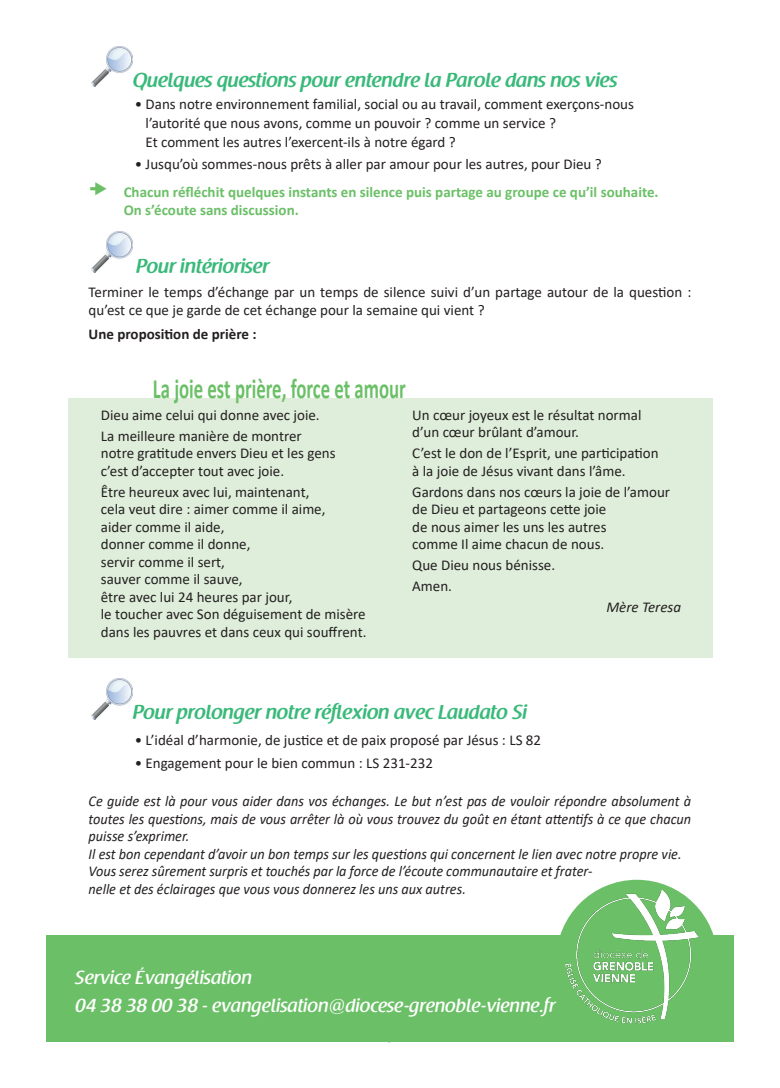
<style>
.page{position:relative;width:780px;height:1088px;background:#fff}
.page>*{position:absolute;margin:0;border:0;box-sizing:border-box;transform-origin:0 0}
.t1{font:700 28.12px "Calibri";color:#6bc067;scale:.67 1}
.t2{font:600 20px "Raspoutine";color:#39b97a}
.t3{font:500 18.75px/27.5px "Raspoutine";color:#fff}
.t4{font:15px/17.5px "Calibri";color:#231f20}
.t5{font:italic 15px/17.5px "Calibri";color:#231f20;scale:.95 1}
.t6{font:700 15px/17.5px "Calibri";color:#6bc067}
.t7{font:700 15px "Calibri";color:#231f20}
.t8{font:italic 15px "Calibri";color:#231f20}
</style>
<div class="page">
<img style="left:91px;top:46px;width:42px;height:41px">
<img style="left:91px;top:232px;width:42px;height:41px">
<img style="left:91px;top:678px;width:42px;height:41px">
<div style="left:69px;top:398px;width:644px;height:259px;background:#dfeedb"></div>
<div style="left:556px;top:880px;width:161px;height:161px;background:#6bc067;border-radius:50%"></div>
<div style="left:47px;top:935px;width:687px;height:107px;background:#6bc067"></div>
<img style="left:560px;top:889px;width:138px;height:135px">
<h2 class="t2" style="left:133px;top:69px;width:486px">Quelques questions pour entendre la Parole dans nos vies</h2>
<p class="t4" style="left:146px;top:94px;width:490px;line-height:18.8px;text-indent:-11px">• Dans notre environnement familial, social ou au travail, comment exerçons-nous l’autorité que nous avons, comme un pouvoir ? comme un service ?<br>Et comment les autres l’exercent-ils à notre égard ?</p>
<p class="t4" style="left:135px;top:155px;width:468px">• Jusqu’où sommes-nous prêts à aller par amour pour les autres, pour Dieu ?</p>
<p class="t6" style="left:124px;top:183px;width:536px">Chacun réfléchit quelques instants en silence puis partage au groupe ce qu’il souhaite.<br>On s’écoute sans discussion.</p>
<h2 class="t2" style="left:136px;top:254px;width:134px">Pour intérioriser</h2>
<p class="t4" style="left:89px;top:283px;width:604px">Terminer le temps d’échange par un temps de silence suivi d’un partage autour de la question : qu’est ce que je garde de cet échange pour la semaine qui vient ?</p>
<p class="t7" style="left:89px;top:324px;width:169px">Une proposition de prière :</p>
<h1 class="t1" style="left:153px;top:369px;width:379px">La joie est prière, force et amour</h1>
<p class="t4" style="left:101px;top:404px;width:220px;line-height:21px">Dieu aime celui qui donne avec joie.<br>La meilleure manière de montrer</p>
<p class="t4" style="left:101px;top:444px;width:236px">notre gratitude envers Dieu et les gens c’est d’accepter tout avec joie.</p>
<p class="t4" style="left:101px;top:482px;width:267px">Être heureux avec lui, maintenant,<br>cela veut dire : aimer comme il aime,<br>aider comme il aide,<br>donner comme il donne,<br>servir comme il sert,<br>sauver comme il sauve,<br>être avec lui 24 heures par jour,<br>le toucher avec Son déguisement de misère dans les pauvres et dans ceux qui souffrent.</p>
<p class="t4" style="left:412px;top:405px;width:231px">Un cœur joyeux est le résultat normal d’un cœur brûlant d’amour.</p>
<p class="t4" style="left:412px;top:444px;width:248px">C’est le don de l’Esprit, une participation à la joie de Jésus vivant dans l’âme.</p>
<p class="t4" style="left:412px;top:483px;width:259px">Gardons dans nos cœurs la joie de l’amour de Dieu et partageons cette joie<br>de nous aimer les uns les autres<br>comme Il aime chacun de nous.</p>
<p class="t4" style="left:412px;top:554px;width:144px;line-height:21px">Que Dieu nous bénisse.<br>Amen.</p>
<p class="t8" style="left:606px;top:597px;width:76px">Mère Teresa</p>
<h2 class="t2" style="left:133px;top:701px;width:396px">Pour prolonger notre réflexion avec Laudato Si</h2>
<p class="t4" style="left:135px;top:731px;width:408px">• L’idéal d’harmonie, de justice et de paix proposé par Jésus : LS 82</p>
<p class="t4" style="left:135px;top:753px;width:300px">• Engagement pour le bien commun : LS 231-232</p>
<p class="t5" style="left:89px;top:792px;width:636px">Ce guide est là pour vous aider dans vos échanges. Le but n’est pas de vouloir répondre absolument à toutes les questions, mais de vous arrêter là où vous trouvez du goût en étant attentifs à ce que chacun puisse s’exprimer.<br>Il est bon cependant d’avoir un bon temps sur les questions qui concernent le lien avec notre propre vie.<br>Vous serez sûrement surpris et touchés par la force de l’écoute communautaire et frater-<br>nelle et des éclairages que vous vous donnerez les uns aux autres.</p>
<p class="t3" style="left:75px;top:964px;width:482px">Service Évangélisation<br>04 38 38 00 38 - evangelisation@diocese-grenoble-vienne.fr</p>
</div>
